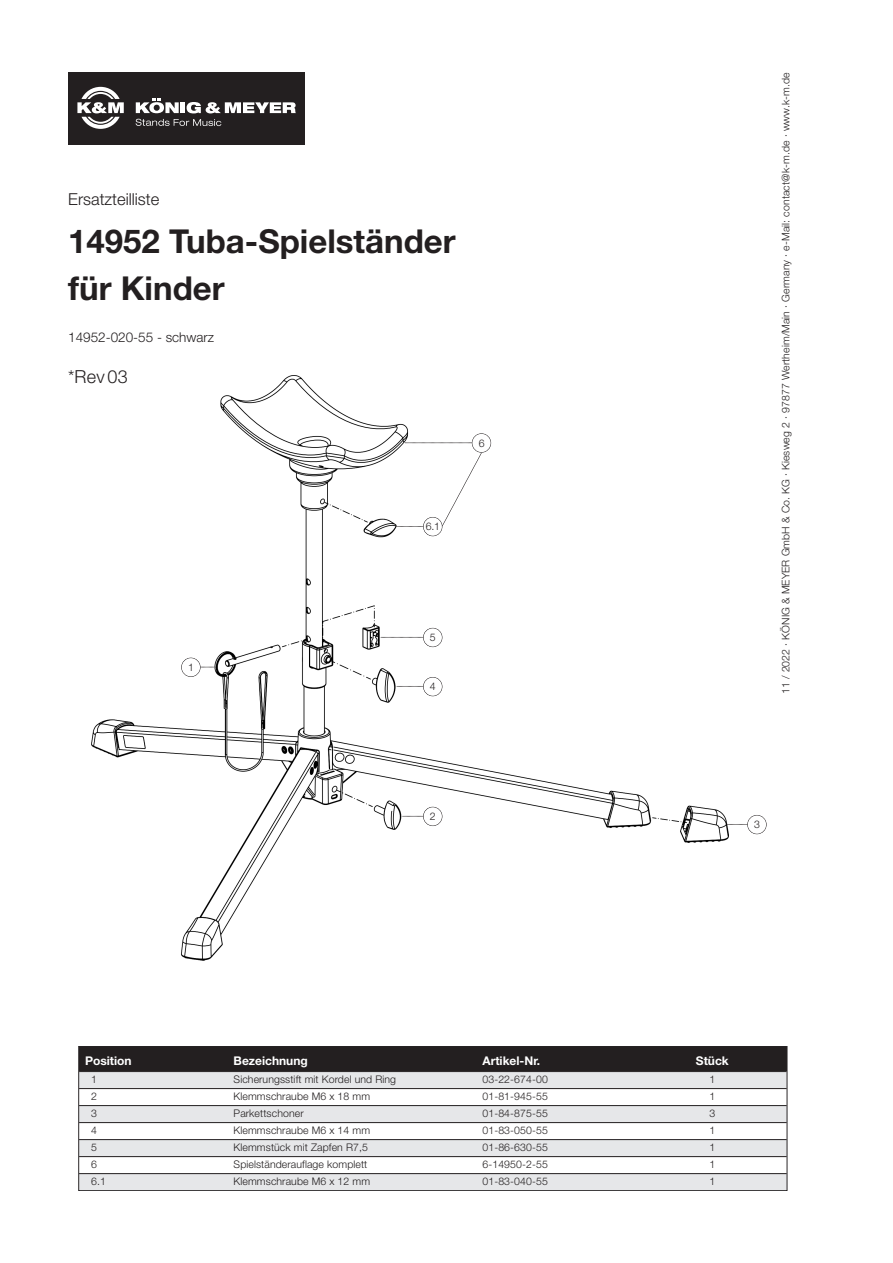
<style>
.page{position:relative;width:893px;height:1263px;background:#fff}
.page>*{position:absolute;margin:0;border:0;box-sizing:border-box;transform-origin:0 0}
.t1{font:700 33px/47.1px "Helvetica Neue";color:#231f20}
.t2{font:300 18px "Helvetica Neue";color:#231f20}
.t3{font:300 16.5px "Helvetica Neue";color:#231f20}
.t4{font:300 13.5px "Helvetica Neue";color:#231f20}
.t5{font:700 12px "Helvetica Neue";color:#fff}
.t6{font:300 10.5px "Helvetica Neue";letter-spacing:.01em;color:#231f20}
</style>
<div class="page">
<img style="left:92px;top:376px;width:636px;height:584px">
<div style="left:79px;top:1046px;width:148px;height:26px;background:#231f20"></div>
<div style="left:227px;top:1046px;width:249px;height:26px;background:#231f20"></div>
<div style="left:476px;top:1046px;width:162px;height:26px;background:#231f20"></div>
<div style="left:638px;top:1046px;width:149px;height:26px;background:#231f20"></div>
<div style="left:79px;top:1072px;width:148px;height:17px;background:#e6e7e9"></div>
<div style="left:227px;top:1072px;width:249px;height:17px;background:#e6e7e9"></div>
<div style="left:476px;top:1072px;width:162px;height:17px;background:#e6e7e9"></div>
<div style="left:638px;top:1072px;width:149px;height:17px;background:#e6e7e9"></div>
<div style="left:79px;top:1106px;width:148px;height:17px;background:#e6e7e9"></div>
<div style="left:227px;top:1106px;width:249px;height:17px;background:#e6e7e9"></div>
<div style="left:476px;top:1106px;width:162px;height:17px;background:#e6e7e9"></div>
<div style="left:638px;top:1106px;width:149px;height:17px;background:#e6e7e9"></div>
<div style="left:79px;top:1140px;width:148px;height:17px;background:#e6e7e9"></div>
<div style="left:227px;top:1140px;width:249px;height:17px;background:#e6e7e9"></div>
<div style="left:476px;top:1140px;width:162px;height:17px;background:#e6e7e9"></div>
<div style="left:638px;top:1140px;width:149px;height:17px;background:#e6e7e9"></div>
<div style="left:79px;top:1174px;width:148px;height:17px;background:#e6e7e9"></div>
<div style="left:227px;top:1174px;width:249px;height:17px;background:#e6e7e9"></div>
<div style="left:476px;top:1174px;width:162px;height:17px;background:#e6e7e9"></div>
<div style="left:638px;top:1174px;width:149px;height:17px;background:#e6e7e9"></div>
<div style="left:79px;top:1046px;width:708px;height:145px;border:1px solid #282526"></div>
<hr style="left:79px;top:1071px;width:707px;height:1px;background:#231f20">
<hr style="left:79px;top:1088px;width:707px;height:1px;background:#231f20">
<hr style="left:79px;top:1105px;width:707px;height:1px;background:#231f20">
<hr style="left:79px;top:1122px;width:707px;height:1px;background:#231f20">
<hr style="left:79px;top:1139px;width:707px;height:1px;background:#231f20">
<hr style="left:79px;top:1156px;width:707px;height:1px;background:#231f20">
<hr style="left:79px;top:1173px;width:707px;height:1px;background:#231f20">
<div style="left:68px;top:72px;width:236px;height:73px;background:#231f20"></div>
<svg style="left:136px;top:119px;width:85px;height:7px"></svg>
<hr style="left:181px;top:102px;width:4px;height:11px;background:#fff">
<svg style="left:186px;top:102px;width:110px;height:11px"></svg>
<svg style="left:136px;top:99px;width:43px;height:14px"></svg>
<svg style="left:77px;top:87px;width:47px;height:42px"></svg>
<svg style="left:725px;top:824px;width:22px;height:1px"></svg>
<div style="left:747px;top:815px;width:19px;height:19px;border:1px solid #231f20;border-radius:50%"></div>
<svg style="left:401px;top:816px;width:22px;height:1px"></svg>
<div style="left:423px;top:807px;width:19px;height:19px;background:#fff;border-radius:50%"></div>
<div style="left:423px;top:807px;width:19px;height:19px;border:1px solid #231f20;border-radius:50%"></div>
<svg style="left:396px;top:686px;width:27px;height:1px"></svg>
<div style="left:423px;top:677px;width:19px;height:19px;background:#fff;border-radius:50%"></div>
<div style="left:423px;top:677px;width:19px;height:19px;border:1px solid #231f20;border-radius:50%"></div>
<svg style="left:380px;top:637px;width:43px;height:1px"></svg>
<div style="left:423px;top:628px;width:19px;height:19px;background:#fff;border-radius:50%"></div>
<div style="left:423px;top:628px;width:19px;height:19px;border:1px solid #231f20;border-radius:50%"></div>
<svg style="left:395px;top:526px;width:28px;height:1px"></svg>
<div style="left:423px;top:517px;width:19px;height:19px;background:#fff;border-radius:50%"></div>
<div style="left:423px;top:517px;width:19px;height:19px;border:1px solid #231f20;border-radius:50%"></div>
<svg style="left:404px;top:443px;width:68px;height:1px"></svg>
<div style="left:472px;top:434px;width:19px;height:18px;background:#fff;border-radius:50%"></div>
<div style="left:472px;top:433px;width:19px;height:20px;border:1px solid #231f20;border-radius:50%"></div>
<svg style="left:200px;top:667px;width:16px;height:1px"></svg>
<div style="left:181px;top:658px;width:19px;height:19px;background:#fff;border-radius:50%"></div>
<div style="left:181px;top:658px;width:19px;height:19px;border:1px solid #231f20;border-radius:50%"></div>
<svg style="left:441px;top:452px;width:41px;height:75px"></svg>
<h3 class="t3" style="left:68px;top:194px;width:92px">Ersatzteilliste</h3>
<h1 class="t1" style="left:68px;top:221px;width:389px">14952 Tuba-Spielständer für Kinder</h1>
<p class="t4" style="left:68px;top:332px;width:147px">14952-020-55 - schwarz</p>
<h2 class="t2" style="left:68px;top:370px;width:61px">*Rev 03</h2>
<p class="t6" style="left:478px;top:439px;width:7px">6</p>
<p class="t6" style="left:425px;top:523px;width:16px">6.1</p>
<p class="t6" style="left:188px;top:663px;width:7px">1</p>
<p class="t6" style="left:430px;top:634px;width:7px">5</p>
<p class="t6" style="left:430px;top:683px;width:7px">4</p>
<p class="t6" style="left:430px;top:813px;width:7px">2</p>
<p class="t6" style="left:782px;top:694px;width:623px;rotate:-90deg">11 / 2022 · KÖNIG &amp; MEYER GmbH &amp; Co. KG · Kiesweg 2 · 97877 Wertheim/Main · Germany · e-Mail: contact@k-m.de · www.k-m.de</p>
<p class="t6" style="left:754px;top:821px;width:7px">3</p>
<p class="t5" style="left:85px;top:1056px;width:48px">Position</p>
<p class="t5" style="left:233px;top:1056px;width:76px">Bezeichnung</p>
<p class="t5" style="left:482px;top:1056px;width:59px">Artikel-Nr.</p>
<p class="t5" style="left:696px;top:1056px;width:34px">Stück</p>
<p class="t6" style="left:91px;top:1075px;width:7px">1</p>
<p class="t6" style="left:233px;top:1075px;width:164px">Sicherungsstift mit Kordel und Ring</p>
<p class="t6" style="left:482px;top:1075px;width:67px">03-22-674-00</p>
<p class="t6" style="left:709px;top:1075px;width:7px">1</p>
<p class="t6" style="left:91px;top:1092px;width:7px">2</p>
<p class="t6" style="left:233px;top:1092px;width:138px">Klemmschraube M6 x 18 mm</p>
<p class="t6" style="left:482px;top:1092px;width:67px">01-81-945-55</p>
<p class="t6" style="left:709px;top:1092px;width:7px">1</p>
<p class="t6" style="left:91px;top:1109px;width:7px">3</p>
<p class="t6" style="left:233px;top:1109px;width:72px">Parkettschoner</p>
<p class="t6" style="left:482px;top:1109px;width:67px">01-84-875-55</p>
<p class="t6" style="left:709px;top:1109px;width:7px">3</p>
<p class="t6" style="left:91px;top:1126px;width:7px">4</p>
<p class="t6" style="left:233px;top:1126px;width:138px">Klemmschraube M6 x 14 mm</p>
<p class="t6" style="left:482px;top:1126px;width:67px">01-83-050-55</p>
<p class="t6" style="left:709px;top:1126px;width:7px">1</p>
<p class="t6" style="left:91px;top:1143px;width:7px">5</p>
<p class="t6" style="left:233px;top:1143px;width:136px">Klemmstück mit Zapfen R7,5</p>
<p class="t6" style="left:482px;top:1143px;width:67px">01-86-630-55</p>
<p class="t6" style="left:709px;top:1143px;width:7px">1</p>
<p class="t6" style="left:91px;top:1160px;width:7px">6</p>
<p class="t6" style="left:233px;top:1160px;width:135px">Spielständerauflage komplett</p>
<p class="t6" style="left:482px;top:1160px;width:67px">6-14950-2-55</p>
<p class="t6" style="left:709px;top:1160px;width:7px">1</p>
<p class="t6" style="left:91px;top:1177px;width:16px">6.1</p>
<p class="t6" style="left:233px;top:1177px;width:138px">Klemmschraube M6 x 12 mm</p>
<p class="t6" style="left:482px;top:1177px;width:67px">01-83-040-55</p>
<p class="t6" style="left:709px;top:1177px;width:7px">1</p>
</div>
